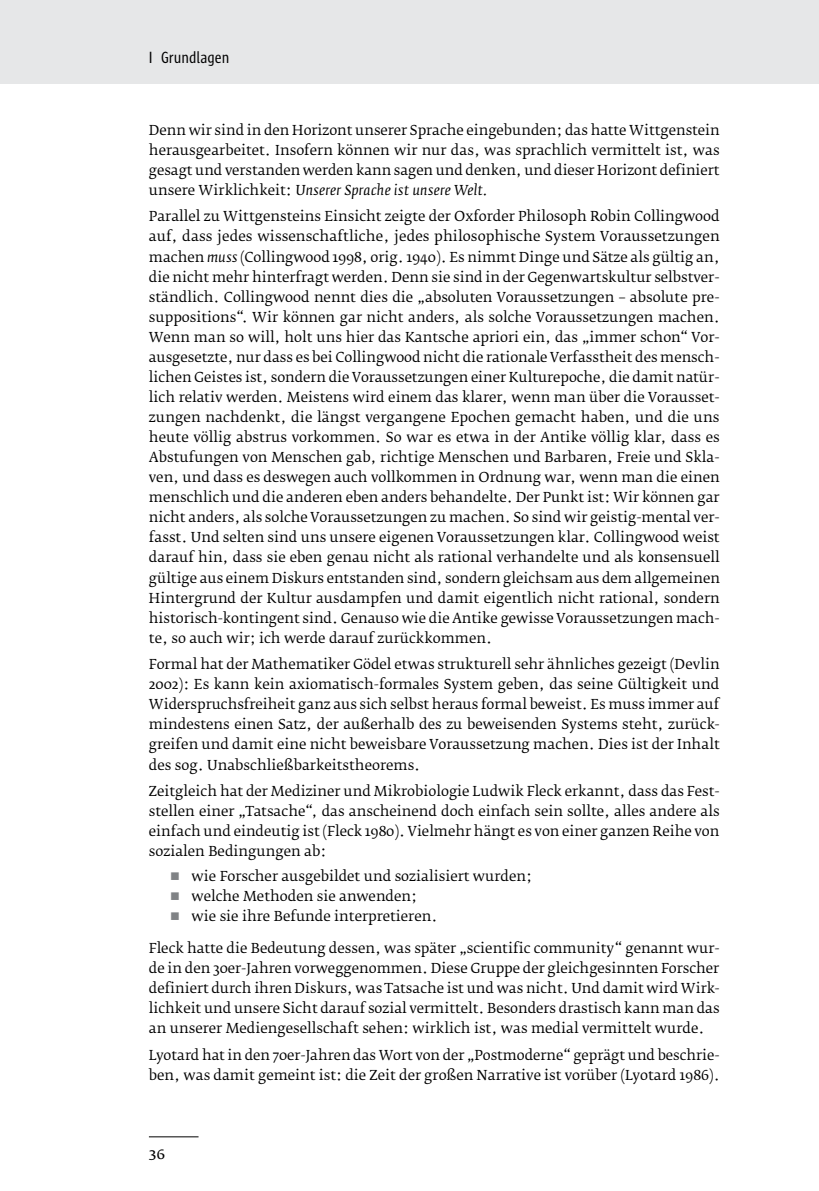
<style>
.page{position:relative;width:819px;height:1191px;background:#fff}
.page>*{position:absolute;margin:0;border:0;box-sizing:border-box;transform-origin:0 0}
.t1{font:16.62px "Sun Cd";color:#000}
.t2{font:15.75px "Fedra Serif B Pro";color:#000}
.t3{font:13.65px/20.1px "Fedra Serif B Pro";color:#000;text-align:justify}
.s1{font-style:italic}
.s2{color:#808285}
</style>
<div class="page">
<div style="left:0;top:0;width:819px;height:84px;background:#e6e7e8"></div>
<hr style="left:149px;top:1136px;width:49px;height:1px;background:#000">
<p class="t1" style="left:149px;top:49px;width:82px">I Grundlagen</p>
<p class="t3" style="left:149px;top:120px;width:572px">Denn wir sind in den Horizont unserer Sprache eingebunden; das hatte Wittgenstein herausgearbeitet. Insofern können wir nur das, was sprachlich vermittelt ist, was gesagt und verstanden werden kann sagen und denken, und dieser Horizont definiert unsere Wirklichkeit: <span class="s1">Unserer Sprache ist unsere Welt.</span></p>
<p class="t3" style="left:149px;top:207px;width:572px">Parallel zu Wittgensteins Einsicht zeigte der Oxforder Philosoph Robin Collingwood auf, dass jedes wissenschaftliche, jedes philosophische System Voraussetzungen machen <span class="s1">muss</span> (Collingwood 1998, orig. 1940). Es nimmt Dinge und Sätze als gültig an, die nicht mehr hinterfragt werden. Denn sie sind in der Gegenwartskultur selbstver&shy;ständlich. Collingwood nennt dies die „absoluten Voraussetzungen – absolute pre&shy;suppositions“. Wir können gar nicht anders, als solche Voraussetzungen machen.<br>Wenn man so will, holt uns hier das Kantsche apriori ein, das „immer schon“ Vor&shy;ausgesetzte, nur dass es bei Collingwood nicht die rationale Verfasstheit des mensch&shy;lichen Geistes ist, sondern die Voraussetzungen einer Kulturepoche, die damit natür&shy;lich relativ werden. Meistens wird einem das klarer, wenn man über die Vorausset&shy;zungen nachdenkt, die längst vergangene Epochen gemacht haben, und die uns heute völlig abstrus vorkommen. So war es etwa in der Antike völlig klar, dass es Abstufungen von Menschen gab, richtige Menschen und Barbaren, Freie und Skla&shy;ven, und dass es deswegen auch vollkommen in Ordnung war, wenn man die einen menschlich und die anderen eben anders behandelte. Der Punkt ist: Wir können gar nicht anders, als solche Voraussetzungen zu machen. So sind wir geistig-mental ver&shy;fasst. Und selten sind uns unsere eigenen Voraussetzungen klar. Collingwood weist darauf hin, dass sie eben genau nicht als rational verhandelte und als konsensuell gültige aus einem Diskurs entstanden sind, sondern gleichsam aus dem allgemeinen Hintergrund der Kultur ausdampfen und damit eigentlich nicht rational, sondern historisch-kontingent sind. Genauso wie die Antike gewisse Voraussetzungen mach&shy;te, so auch wir; ich werde darauf zurückkommen.</p>
<p class="t3" style="left:149px;top:654px;width:572px">Formal hat der Mathematiker Gödel etwas strukturell sehr ähnliches gezeigt (Devlin 2002): Es kann kein axiomatisch-formales System geben, das seine Gültigkeit und Widerspruchsfreiheit ganz aus sich selbst heraus formal beweist. Es muss immer auf mindestens einen Satz, der außerhalb des zu beweisenden Systems steht, zurück&shy;greifen und damit eine nicht beweisbare Voraussetzung machen. Dies ist der Inhalt des sog. Unabschließbarkeitstheorems.</p>
<p class="t3" style="left:149px;top:781px;width:572px">Zeitgleich hat der Mediziner und Mikrobiologie Ludwik Fleck erkannt, dass das Fest&shy;stellen einer „Tatsache“, das anscheinend doch einfach sein sollte, alles andere als einfach und eindeutig ist (Fleck 1980). Vielmehr hängt es von einer ganzen Reihe von sozialen Bedingungen ab:</p>
<p class="t3" style="left:170px;top:866px;width:363px"><span class="s2">■</span> wie Forscher ausgebildet und sozialisiert wurden;</p>
<p class="t3" style="left:170px;top:886px;width:248px"><span class="s2">■</span> welche Methoden sie anwenden;</p>
<p class="t3" style="left:170px;top:906px;width:268px"><span class="s2">■</span> wie sie ihre Befunde interpretieren.</p>
<p class="t3" style="left:149px;top:938px;width:572px">Fleck hatte die Bedeutung dessen, was später „scientific community“ genannt wur&shy;de in den 30er-Jahren vorweggenommen. Diese Gruppe der gleichgesinnten Forscher definiert durch ihren Diskurs, was Tatsache ist und was nicht. Und damit wird Wirk&shy;lichkeit und unsere Sicht darauf sozial vermittelt. Besonders drastisch kann man das an unserer Mediengesellschaft sehen: wirklich ist, was medial vermittelt wurde.</p>
<p class="t3" style="left:149px;top:1044px;width:572px">Lyotard hat in den 70er-Jahren das Wort von der „Postmoderne“ geprägt und beschrie&shy;ben, was damit gemeint ist: die Zeit der großen Narrative ist vorüber (Lyotard 1986).</p>
<p class="t2" style="left:149px;top:1144px;width:18px">36</p>
</div>
